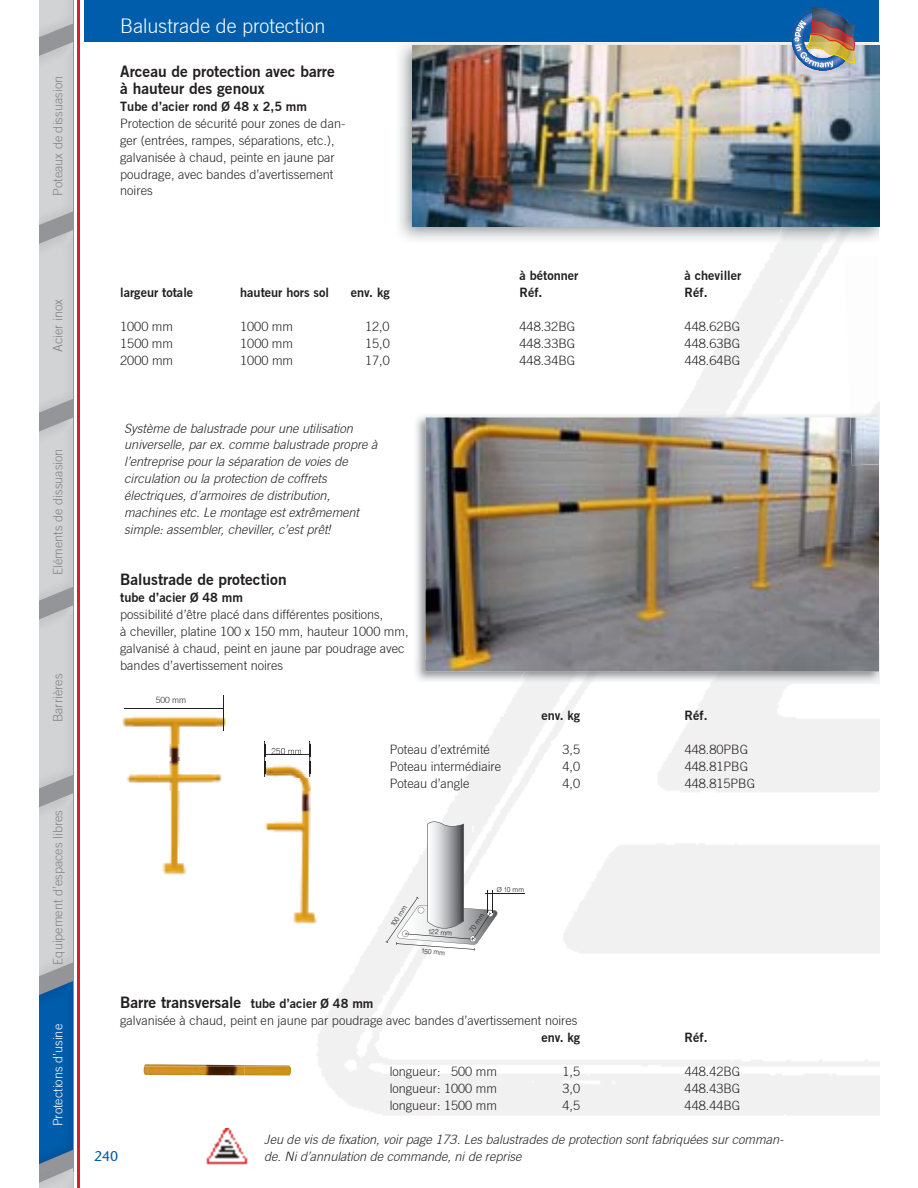
<style>
.page{position:relative;width:918px;height:1188px;background:#fff}
.page>*{position:absolute;margin:0;border:0;box-sizing:border-box;transform-origin:0 0}
.t1{font:300 19.8px "Commerce Light S Si";color:#fff}
.t2{font:600 15.45px/17px "Commerce S Si";color:#231f20}
.t3{font:14.1px "Stone Sans";color:#005dab}
.t4{font:300 12.75px/17px "Commerce Light S Si";color:#231f20}
.t5{font:italic 300 12.75px/17px "Commerce Light S Si";color:#231f20}
.t6{font:600 12.75px "Commerce S Si";color:#231f20}
.t7{font:300 12.75px "Commerce Light S Si";color:#808285}
.t8{font:300 12.75px "Commerce Light S Si";color:#fff}
.t9{font:300 8.4px "Commerce Light S Si";color:#231f20}
.t10{font:300 6.9px "Helvetica BQ";color:#231f20}
.s1{font-size:12.75px}
</style>
<div class="page">
<hr style="left:78px;top:0;width:2px;height:1188px;background:#d2232a">
<img style="left:245px;top:243px;width:634px;height:922px">
<img style="left:247px;top:1128px;width:2px;height:36px">
<img style="left:207px;top:1128px;width:40px;height:36px">
<img style="left:399px;top:42px;width:480px;height:198px">
<img style="left:773px;top:226px;width:106px;height:17px">
<img style="left:412px;top:46px;width:467px;height:180px">
<img style="left:413px;top:413px;width:106px;height:269px">
<img style="left:519px;top:413px;width:360px;height:269px">
<svg style="left:413px;top:660px;width:13px;height:10px"></svg>
<img style="left:426px;top:417px;width:453px;height:254px">
<img style="left:122px;top:695px;width:104px;height:180px">
<img style="left:122px;top:720px;width:113px;height:1px">
<img style="left:122px;top:745px;width:104px;height:11px">
<img style="left:122px;top:762px;width:104px;height:11px">
<img style="left:144px;top:1064px;width:147px;height:12px">
<hr style="left:485px;top:893px;width:40px;height:1px;background:#231f20">
<svg style="left:386px;top:821px;width:113px;height:130px"></svg>
<hr style="left:224px;top:695px;width:1px;height:36px;background:#231f20">
<hr style="left:124px;top:708px;width:100px;height:1px;background:#231f20">
<hr style="left:264px;top:741px;width:1px;height:36px;background:#231f20">
<hr style="left:310px;top:741px;width:1px;height:36px;background:#231f20">
<img style="left:245px;top:743px;width:91px;height:186px">
<img style="left:245px;top:745px;width:91px;height:11px">
<img style="left:245px;top:762px;width:91px;height:11px">
<img style="left:264px;top:743px;width:1px;height:34px">
<img style="left:310px;top:743px;width:1px;height:34px">
<img style="left:272px;top:748px;width:29px;height:6px">
<img style="left:265px;top:754px;width:45px;height:1px">
<svg style="left:272px;top:754px;width:29px;height:1px"></svg>
<img style="left:845px;top:256px;width:34px;height:119px">
<img style="left:849px;top:374px;width:30px;height:91px">
<div style="left:85px;top:0;width:794px;height:42px;background:#005dab"></div>
<img style="left:792px;top:7px;width:64px;height:63px">
<div style="left:39px;top:0;width:34px;height:1188px;background:#939598"></div>
<svg style="left:64px;top:1168px;width:10px;height:20px"></svg>
<img style="left:39px;top:1172px;width:34px;height:16px">
<img style="left:39px;top:42px;width:34px;height:183px">
<img style="left:39px;top:0;width:34px;height:37px">
<img style="left:39px;top:230px;width:34px;height:183px">
<img style="left:39px;top:418px;width:34px;height:183px">
<img style="left:39px;top:605px;width:34px;height:184px">
<img style="left:39px;top:793px;width:34px;height:183px">
<img style="left:39px;top:981px;width:34px;height:183px">
<p class="t7" style="left:53px;top:196px;width:121px;rotate:-90deg">Poteaux de dissuasion</p>
<h1 class="t1" style="left:120px;top:18px;width:207px">Balustrade de protection</h1>
<p class="t2" style="left:120px;top:64px;width:216px">Arceau de protection avec barre à hauteur des genoux</p>
<p class="t6" style="left:120px;top:101px;width:188px">Tube d’acier rond Ø 48 x 2,5 mm</p>
<p class="t4" style="left:120px;top:116px;width:227px">Protection de sécurité pour zones de dan&shy;ger (entrées, rampes, séparations, etc.), galvanisée à chaud, peinte en jaune par poudrage, avec bandes d’avertissement noires</p>
<p class="t7" style="left:53px;top:352px;width:54px;rotate:-90deg">Acier inox</p>
<p class="t7" style="left:53px;top:575px;width:128px;rotate:-90deg">Eléments de dissuasion</p>
<p class="t7" style="left:53px;top:722px;width:50px;rotate:-90deg">Barrières</p>
<p class="t7" style="left:53px;top:965px;width:156px;rotate:-90deg">Equipement d’espaces libres</p>
<p class="t8" style="left:53px;top:1126px;width:104px;rotate:-90deg">Protections d’usine</p>
<p class="t6" style="left:520px;top:271px;width:60px">à bétonner</p>
<p class="t6" style="left:685px;top:271px;width:58px">à cheviller</p>
<p class="t6" style="left:120px;top:288px;width:75px">largeur totale</p>
<p class="t6" style="left:240px;top:288px;width:90px">hauteur hors sol</p>
<p class="t6" style="left:351px;top:288px;width:40px">env. kg</p>
<p class="t6" style="left:520px;top:288px;width:24px">Réf.</p>
<p class="t6" style="left:685px;top:288px;width:24px">Réf.</p>
<p class="t4" style="left:120px;top:319px;width:54px">1000 mm</p>
<p class="t4" style="left:240px;top:319px;width:54px">1000 mm</p>
<p class="t4" style="left:365px;top:319px;width:26px">12,0</p>
<p class="t4" style="left:520px;top:319px;width:57px">448.32BG</p>
<p class="t4" style="left:685px;top:319px;width:57px">448.62BG</p>
<p class="t4" style="left:120px;top:336px;width:54px">1500 mm</p>
<p class="t4" style="left:240px;top:336px;width:54px">1000 mm</p>
<p class="t4" style="left:365px;top:336px;width:26px">15,0</p>
<p class="t4" style="left:520px;top:336px;width:57px">448.33BG</p>
<p class="t4" style="left:685px;top:336px;width:57px">448.63BG</p>
<p class="t4" style="left:120px;top:353px;width:54px">2000 mm</p>
<p class="t4" style="left:240px;top:353px;width:54px">1000 mm</p>
<p class="t4" style="left:365px;top:353px;width:26px">17,0</p>
<p class="t4" style="left:520px;top:353px;width:57px">448.34BG</p>
<p class="t4" style="left:685px;top:353px;width:57px">448.64BG</p>
<p class="t5" style="left:124px;top:421px;width:255px">Système de balustrade pour une utilisation universelle, par ex. comme balustrade propre à l’entreprise pour la séparation de voies de circulation ou la protection de coffrets électriques, d’armoires de distribution, machines etc. Le montage est extrêmement simple: assembler, cheviller, c’est prêt!</p>
<p class="t2" style="left:120px;top:572px;width:168px">Balustrade de protection</p>
<p class="t6" style="left:120px;top:592px;width:124px">tube d’acier Ø 48 mm</p>
<p class="t4" style="left:120px;top:607px;width:290px">possibilité d’être placé dans différentes positions,<br>à cheviller, platine 100 x 150 mm, hauteur 1000 mm, galvanisé à chaud, peint en jaune par poudrage avec bandes d’avertissement noires</p>
<p class="t9" style="left:156px;top:697px;width:32px">500 mm</p>
<p class="t6" style="left:541px;top:711px;width:40px">env. kg</p>
<p class="t6" style="left:685px;top:711px;width:24px">Réf.</p>
<p class="t4" style="left:390px;top:742px;width:102px">Poteau d’extrémité</p>
<p class="t4" style="left:563px;top:742px;width:19px">3,5</p>
<p class="t4" style="left:685px;top:742px;width:65px">448.80PBG</p>
<p class="t4" style="left:390px;top:759px;width:113px">Poteau intermédiaire</p>
<p class="t4" style="left:563px;top:759px;width:19px">4,0</p>
<p class="t4" style="left:685px;top:759px;width:65px">448.81PBG</p>
<p class="t4" style="left:390px;top:776px;width:81px">Poteau d’angle</p>
<p class="t4" style="left:563px;top:776px;width:19px">4,0</p>
<p class="t4" style="left:685px;top:776px;width:72px">448.815PBG</p>
<p class="t10" style="left:389px;top:924px;width:26px;rotate:-56deg">100 mm</p>
<p class="t10" style="left:428px;top:928px;width:26px;rotate:4deg">122 mm</p>
<p class="t10" style="left:421px;top:947px;width:26px;rotate:4deg">150 mm</p>
<p class="t10" style="left:468px;top:929px;width:22px;rotate:-56deg">70 mm</p>
<p class="t10" style="left:497px;top:886px;width:29px">Ø 10 mm</p>
<p class="t2" style="left:120px;top:996px;width:255px">Barre transversale <span class="s1">tube d’acier Ø 48 mm</span></p>
<p class="t4" style="left:120px;top:1013px;width:459px">galvanisée à chaud, peint en jaune par poudrage avec bandes d’avertissement noires</p>
<p class="t6" style="left:541px;top:1033px;width:40px">env. kg</p>
<p class="t6" style="left:685px;top:1033px;width:24px">Réf.</p>
<p class="t4" style="left:390px;top:1064px;width:109px">longueur: 500 mm</p>
<p class="t4" style="left:563px;top:1064px;width:19px">1,5</p>
<p class="t4" style="left:685px;top:1064px;width:57px">448.42BG</p>
<p class="t4" style="left:390px;top:1081px;width:109px">longueur: 1000 mm</p>
<p class="t4" style="left:563px;top:1081px;width:19px">3,0</p>
<p class="t4" style="left:685px;top:1081px;width:57px">448.43BG</p>
<p class="t4" style="left:390px;top:1098px;width:109px">longueur: 1500 mm</p>
<p class="t4" style="left:563px;top:1098px;width:19px">4,5</p>
<p class="t4" style="left:685px;top:1098px;width:57px">448.44BG</p>
<p class="t3" style="left:94px;top:1151px;width:26px">240</p>
<p class="t5" style="left:264px;top:1132px;width:521px">Jeu de vis de fixation, voir page 173. Les balustrades de protection sont fabriquées sur comman&shy;de. Ni d’annulation de commande, ni de reprise</p>
</div>
